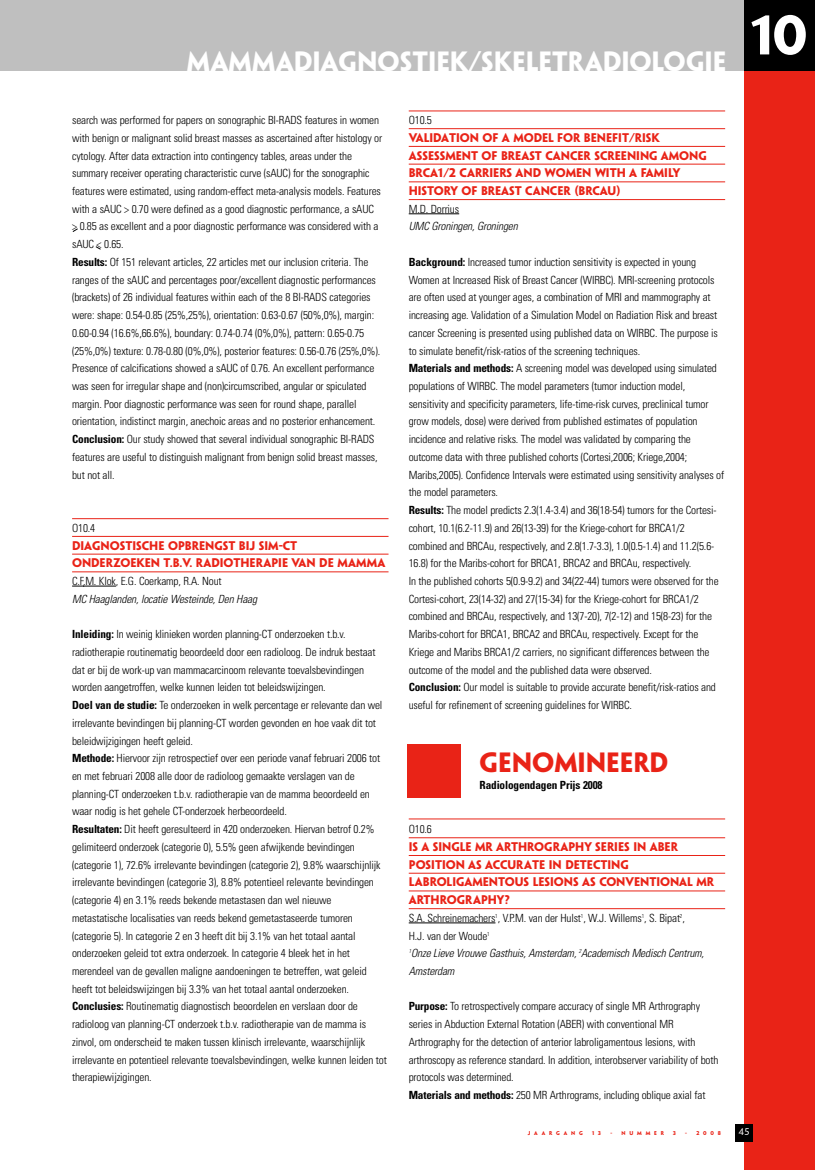
<style>
.page{position:relative;width:815px;height:1170px;background:#fff}
.page>*{position:absolute;margin:0;border:0;box-sizing:border-box;transform-origin:0 0}
.t1{font:700 50px "Penumbra Sans Std";color:#fff}
.t2{font:700 25px "Penumbra Sans Std";color:#fff}
.t3{font:700 25px "Penumbra Sans Std";color:#e92317}
.t4{font:300 condensed 11.25px/17.8px "Univers";letter-spacing:-.015em;color:#000}
.t5{font:700 11.25px/17.8px "Penumbra Sans Std";color:#e92317}
.t6{font:italic 300 condensed 11.25px "Univers";letter-spacing:-.015em;color:#000}
.t7{font:700 condensed 11.25px "Univers";letter-spacing:-.015em;color:#000}
.t8{font:8.75px "Penumbra Sans Std";color:#fff}
.t9{font:700 5px "Penumbra Sans Std";letter-spacing:.77em;color:#e92317}
.s1{font-weight:700}
.s2{font-style:italic}
</style>
<div class="page">
<div style="left:0;top:0;width:815px;height:71px;background:#bfbfbf"></div>
<div style="left:744px;top:0;width:71px;height:1169px;background:#e92317"></div>
<div style="left:735px;top:1123px;width:18px;height:18px;background:#000"></div>
<div style="left:744px;top:0;width:71px;height:71px;background:#000"></div>
<hr style="left:72px;top:518px;width:317px;height:1px;background:#e92317">
<hr style="left:72px;top:536px;width:317px;height:1px;background:#e92317">
<hr style="left:72px;top:554px;width:317px;height:1px;background:#e92317">
<hr style="left:72px;top:571px;width:317px;height:1px;background:#e92317">
<hr style="left:83px;top:585px;width:33px;height:1px;background:#000">
<hr style="left:409px;top:111px;width:316px;height:1px;background:#e92317">
<hr style="left:409px;top:128px;width:316px;height:1px;background:#e92317">
<hr style="left:409px;top:146px;width:316px;height:1px;background:#e92317">
<hr style="left:409px;top:164px;width:316px;height:1px;background:#e92317">
<hr style="left:409px;top:182px;width:316px;height:1px;background:#e92317">
<hr style="left:409px;top:199px;width:316px;height:1px;background:#e92317">
<hr style="left:409px;top:213px;width:36px;height:1px;background:#000">
<svg style="left:445px;top:213px;width:14px;height:1px"></svg>
<hr style="left:409px;top:818px;width:316px;height:1px;background:#e92317">
<hr style="left:409px;top:837px;width:316px;height:1px;background:#e92317">
<hr style="left:409px;top:855px;width:316px;height:1px;background:#e92317">
<hr style="left:409px;top:872px;width:316px;height:1px;background:#e92317">
<hr style="left:409px;top:890px;width:316px;height:1px;background:#e92317">
<hr style="left:409px;top:908px;width:316px;height:1px;background:#e92317">
<hr style="left:409px;top:922px;width:36px;height:1px;background:#000">
<hr style="left:445px;top:922px;width:50px;height:1px;background:#000">
<div style="left:407px;top:744px;width:54px;height:53px;background:#e92317"></div>
<svg style="left:72px;top:228px;width:6px;height:4px"></svg>
<svg style="left:95px;top:246px;width:6px;height:4px"></svg>
<h2 class="t2" style="left:187px;top:48px;width:541px">MAMMADIAGNOSTIEK/SKELETRADIOLOGIE</h2>
<h1 class="t1" style="left:752px;top:8px;width:57px">10</h1>
<p class="t4" style="left:72px;top:112px;width:312px">search was performed for papers on sonographic BI-RADS features in women with benign or malignant solid breast masses as ascertained after histology or cytology. After data extraction into contingency tables, areas under the summary receiver operating characteristic curve (sAUC) for the sonographic features were estimated, using random-effect meta-analysis models. Features with a sAUC &gt; 0.70 were defined as a good diagnostic performance, a sAUC<br>&gt; 0.85 as excellent and a poor diagnostic performance was considered with a sAUC &lt; 0.65.<br><span class="s1">Results:</span> Of 151 relevant articles, 22 articles met our inclusion criteria. The ranges of the sAUC and percentages poor/excellent diagnostic performances (brackets) of 26 individual features within each of the 8 BI-RADS categories were: shape: 0.54-0.85 (25%,25%), orientation: 0.63-0.67 (50%,0%), margin:<br>0.60-0.94 (16.6%,66.6%), boundary: 0.74-0.74 (0%,0%), pattern: 0.65-0.75 (25%,0%) texture: 0.78-0.80 (0%,0%), posterior features: 0.56-0.76 (25%,0%).<br>Presence of calcifications showed a sAUC of 0.76. An excellent performance was seen for irregular shape and (non)circumscribed, angular or spiculated margin. Poor diagnostic performance was seen for round shape, parallel orientation, indistinct margin, anechoic areas and no posterior enhancement.<br><span class="s1">Conclusion:</span> Our study showed that several individual sonographic BI-RADS features are useful to distinguish malignant from benign solid breast masses, but not all.</p>
<p class="t4" style="left:72px;top:520px;width:25px">O10.4</p>
<p class="t5" style="left:72px;top:536px;width:315px">DIAGNOSTISCHE OPBRENGST BIJ SIM-CT<br>ONDERZOEKEN T.B.V. RADIOTHERAPIE VAN DE MAMMA</p>
<p class="t4" style="left:72px;top:573px;width:151px">C.F.M. Klok, E.G. Coerkamp, R.A. Nout</p>
<p class="t6" style="left:72px;top:594px;width:186px">MC Haaglanden, locatie Westeinde, Den Haag</p>
<p class="t4" style="left:72px;top:626px;width:316px"><span class="s1">Inleiding:</span> In weinig klinieken worden planning-CT onderzoeken t.b.v. radiotherapie routinematig beoordeeld door een radioloog. De indruk bestaat dat er bij de work-up van mammacarcinoom relevante toevalsbevindingen worden aangetroffen, welke kunnen leiden tot beleidswijzingen.<br><span class="s1">Doel van de studie:</span> Te onderzoeken in welk percentage er relevante dan wel irrelevante bevindingen bij planning-CT worden gevonden en hoe vaak dit tot beleidwijzigingen heeft geleid.<br><span class="s1">Methode:</span> Hiervoor zijn retrospectief over een periode vanaf februari 2006 tot en met februari 2008 alle door de radioloog gemaakte verslagen van de planning-CT onderzoeken t.b.v. radiotherapie van de mamma beoordeeld en waar nodig is het gehele CT-onderzoek herbeoordeeld.<br><span class="s1">Resultaten:</span> Dit heeft geresulteerd in 420 onderzoeken. Hiervan betrof 0.2% gelimiteerd onderzoek (categorie 0), 5.5% geen afwijkende bevindingen (categorie 1), 72.6% irrelevante bevindingen (categorie 2), 9.8% waarschijnlijk irrelevante bevindingen (categorie 3), 8.8% potentieel relevante bevindingen (categorie 4) en 3.1% reeds bekende metastasen dan wel nieuwe metastatische localisaties van reeds bekend gemetastaseerde tumoren (categorie 5). In categorie 2 en 3 heeft dit bij 3.1% van het totaal aantal onderzoeken geleid tot extra onderzoek. In categorie 4 bleek het in het merendeel van de gevallen maligne aandoeningen te betreffen, wat geleid heeft tot beleidswijzingen bij 3.3% van het totaal aantal onderzoeken.<br><span class="s1">Conclusies:</span> Routinematig diagnostisch beoordelen en verslaan door de radioloog van planning-CT onderzoek t.b.v. radiotherapie van de mamma is zinvol, om onderscheid te maken tussen klinisch irrelevante, waarschijnlijk irrelevante en potentieel relevante toevalsbevindingen, welke kunnen leiden tot therapiewijzigingen.</p>
<p class="t4" style="left:409px;top:112px;width:25px">O10.5</p>
<p class="t5" style="left:409px;top:129px;width:300px">VALIDATION OF A MODEL FOR BENEFIT/RISK ASSESSMENT OF BREAST CANCER SCREENING AMONG BRCA1/2 CARRIERS AND WOMEN WITH A FAMILY HISTORY OF BREAST CANCER (BRCAU)</p>
<p class="t4" style="left:409px;top:201px;width:52px">M.D. Dorrius</p>
<p class="t6" style="left:409px;top:222px;width:110px">UMC Groningen, Groningen</p>
<p class="t4" style="left:409px;top:254px;width:317px"><span class="s1">Background:</span> Increased tumor induction sensitivity is expected in young Women at Increased Risk of Breast Cancer (WIRBC). MRI-screening protocols are often used at younger ages, a combination of MRI and mammography at increasing age. Validation of a Simulation Model on Radiation Risk and breast cancer Screening is presented using published data on WIRBC. The purpose is to simulate benefit/risk-ratios of the screening techniques.<br><span class="s1">Materials and methods:</span> A screening model was developed using simulated populations of WIRBC. The model parameters (tumor induction model, sensitivity and specificity parameters, life-time-risk curves, preclinical tumor grow models, dose) were derived from published estimates of population incidence and relative risks. The model was validated by comparing the outcome data with three published cohorts (Cortesi,2006; Kriege,2004; Maribs,2005). Confidence Intervals were estimated using sensitivity analyses of the model parameters.<br><span class="s1">Results:</span> The model predicts 2.3(1.4-3.4) and 36(18-54) tumors for the Cortesi&shy;cohort, 10.1(6.2-11.9) and 26(13-39) for the Kriege-cohort for BRCA1/2 combined and BRCAu, respectively, and 2.8(1.7-3.3), 1.0(0.5-1.4) and 11.2(5.6- 16.8) for the Maribs-cohort for BRCA1, BRCA2 and BRCAu, respectively.<br>In the published cohorts 5(0.9-9.2) and 34(22-44) tumors were observed for the Cortesi-cohort, 23(14-32) and 27(15-34) for the Kriege-cohort for BRCA1/2 combined and BRCAu, respectively, and 13(7-20), 7(2-12) and 15(8-23) for the Maribs-cohort for BRCA1, BRCA2 and BRCAu, respectively. Except for the Kriege and Maribs BRCA1/2 carriers, no significant differences between the outcome of the model and the published data were observed.<br><span class="s1">Conclusion:</span> Our model is suitable to provide accurate benefit/risk-ratios and useful for refinement of screening guidelines for WIRBC.</p>
<h2 class="t3" style="left:480px;top:748px;width:190px">GENOMINEERD</h2>
<p class="t7" style="left:480px;top:781px;width:124px">Radiologendagen Prijs 2008</p>
<p class="t4" style="left:409px;top:821px;width:25px">O10.6</p>
<p class="t5" style="left:409px;top:838px;width:307px">IS A SINGLE MR ARTHROGRAPHY SERIES IN ABER POSITION AS ACCURATE IN DETECTING LABROLIGAMENTOUS LESIONS AS CONVENTIONAL MR ARTHROGRAPHY?</p>
<p class="t4" style="left:409px;top:909px;width:297px">S.A. Schreinemachers<sup>1</sup>, V.P.M. van der Hulst<sup>1</sup>, W.J. Willems<sup>1</sup>, S. Bipat<sup>2</sup>,<br>H.J. van der Woude<sup>1<br></sup><sup>1</sup><span class="s2">Onze Lieve Vrouwe Gasthuis, Amsterdam,</span> <sup>2</sup><span class="s2">Academisch Medisch Centrum, Amsterdam</span></p>
<p class="t4" style="left:409px;top:998px;width:311px"><span class="s1">Purpose:</span> To retrospectively compare accuracy of single MR Arthrography series in Abduction External Rotation (ABER) with conventional MR Arthrography for the detection of anterior labroligamentous lesions, with arthroscopy as reference standard. In addition, interobserver variability of both protocols was determined.<br><span class="s1">Materials and methods:</span> 250 MR Arthrograms, including oblique axial fat</p>
<p class="t9" style="left:528px;top:1129px;width:56px">JAARGANG</p>
<p class="t9" style="left:592px;top:1129px;width:10px">1 3</p>
<p class="t9" style="left:610px;top:1129px;width:55px">- NUMMER</p>
<p class="t9" style="left:673px;top:1129px;width:4px">3</p>
<p class="t9" style="left:685px;top:1129px;width:37px">- 2008</p>
<p class="t8" style="left:739px;top:1126px;width:12px">45</p>
</div>
